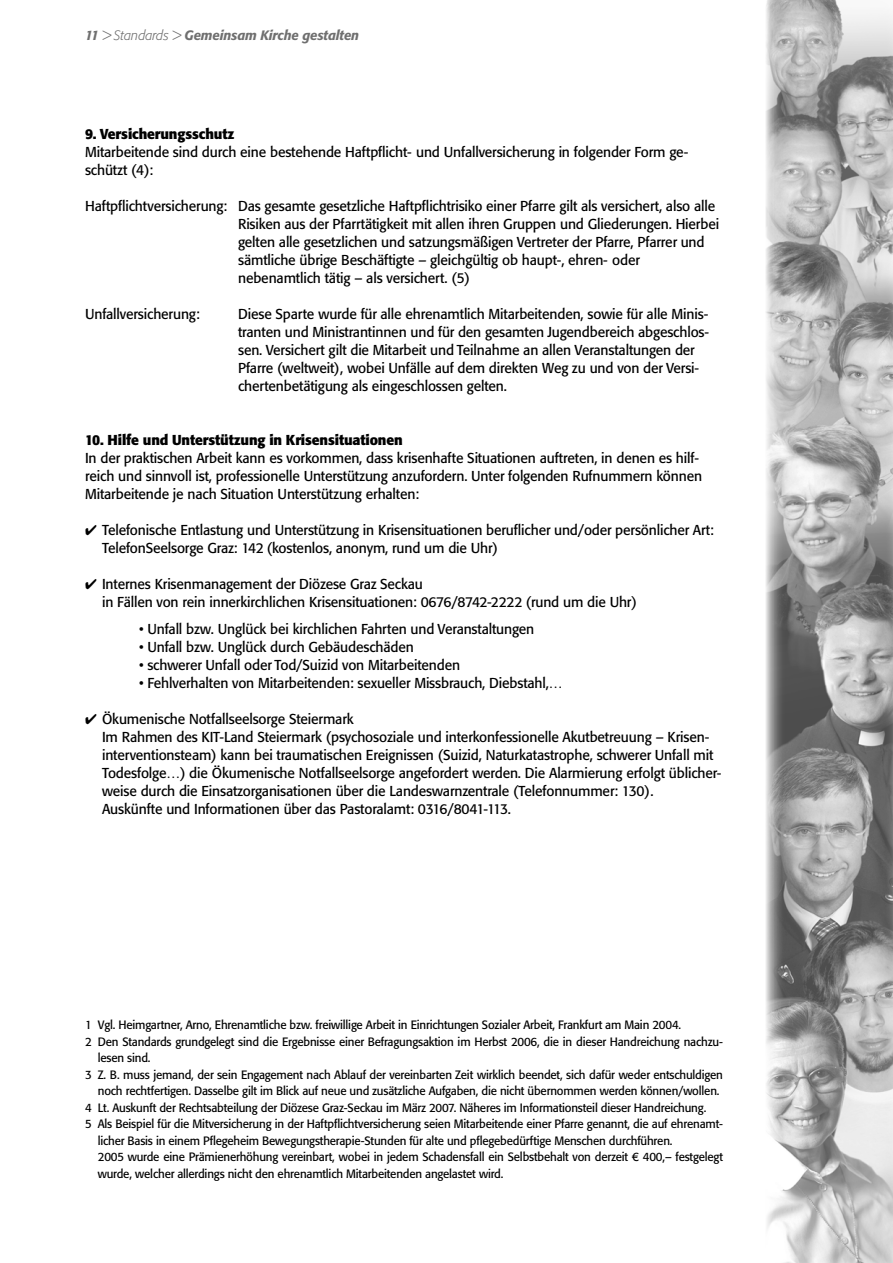
<style>
.page{position:relative;width:893px;height:1263px;background:#fff}
.page>*{position:absolute;margin:0;border:0;box-sizing:border-box;transform-origin:0 0}
.Textkörper{font:14.25px/18px "Formata BQ";letter-spacing:-.01em;color:#000}
.Aufzählung{font:14.25px/18px "Formata BQ";letter-spacing:-.01em;color:#000}
.Textkörper-2{font:700 14.25px "Formata BQ";letter-spacing:-.01em;color:#000}
.Textkörper-3{font:italic 500 13.5px "Formata BQ";letter-spacing:-.01em;color:#6f6f6f}
.Fußnote{font:12px/16.5px "Formata BQ";letter-spacing:-.015em;color:#000;scale:.96 1}
.s1{font-weight:300}
</style>
<div class="page">
<img style="left:766px;top:0;width:127px;height:1263px">
<p class="Textkörper-3" style="left:85px;top:27px;width:276px">11 <span class="s1">&gt; Standards &gt;</span> Gemeinsam Kirche gestalten</p>
<p class="Textkörper-2" style="left:85px;top:125px;width:151px">9. Versicherungsschutz</p>
<p class="Textkörper" style="left:85px;top:143px;width:605px">Mitarbeitende sind durch eine bestehende Haftpflicht- und Unfallversicherung in folgender Form ge&shy;schützt (4):</p>
<p class="Textkörper" style="left:238px;top:197px;width:483px;text-indent:-153px">Haftpflichtversicherung: Das gesamte gesetzliche Haftpflichtrisiko einer Pfarre gilt als versichert, also alle Risiken aus der Pfarrtätigkeit mit allen ihren Gruppen und Gliederungen. Hierbei gelten alle gesetzlichen und satzungsmäßigen Vertreter der Pfarre, Pfarrer und sämtliche übrige Beschäftigte – gleichgültig ob haupt-, ehren- oder nebenamtlich tätig – als versichert. (5)</p>
<p class="Textkörper" style="left:85px;top:305px;width:116px">Unfallversicherung:</p>
<p class="Textkörper" style="left:238px;top:305px;width:472px">Diese Sparte wurde für alle ehrenamtlich Mitarbeitenden, sowie für alle Minis&shy;tranten und Ministrantinnen und für den gesamten Jugendbereich abgeschlos&shy;sen. Versichert gilt die Mitarbeit und Teilnahme an allen Veranstaltungen der Pfarre (weltweit), wobei Unfälle auf dem direkten Weg zu und von der Versi&shy;chertenbetätigung als eingeschlossen gelten.</p>
<p class="Textkörper-2" style="left:85px;top:431px;width:319px">10. Hilfe und Unterstützung in Krisensituationen</p>
<p class="Textkörper" style="left:85px;top:449px;width:619px">In der praktischen Arbeit kann es vorkommen, dass krisenhafte Situationen auftreten, in denen es hilf&shy;reich und sinnvoll ist, professionelle Unterstützung anzufordern. Unter folgenden Rufnummern können<br>Mitarbeitende je nach Situation Unterstützung erhalten:</p>
<p class="Aufzählung" style="left:85px;top:521px;width:630px">✔ Telefonische Entlastung und Unterstützung in Krisensituationen beruflicher und/oder persönlicher Art:</p>
<p class="Aufzählung" style="left:102px;top:539px;width:398px">TelefonSeelsorge Graz: 142 (kostenlos, anonym, rund um die Uhr)</p>
<p class="Aufzählung" style="left:85px;top:575px;width:339px">✔ Internes Krisenmanagement der Diözese Graz Seckau</p>
<p class="Aufzählung" style="left:102px;top:593px;width:536px">in Fällen von rein innerkirchlichen Krisensituationen: 0676/8742-2222 (rund um die Uhr)</p>
<p class="Textkörper" style="left:139px;top:620px;width:397px">• Unfall bzw. Unglück bei kirchlichen Fahrten und Veranstaltungen</p>
<p class="Textkörper" style="left:139px;top:638px;width:276px">• Unfall bzw. Unglück durch Gebäudeschäden</p>
<p class="Textkörper" style="left:139px;top:656px;width:323px">• schwerer Unfall oder Tod/Suizid von Mitarbeitenden</p>
<p class="Textkörper" style="left:139px;top:674px;width:425px">• Fehlverhalten von Mitarbeitenden: sexueller Missbrauch, Diebstahl,…</p>
<p class="Aufzählung" style="left:85px;top:710px;width:270px">✔ Ökumenische Notfallseelsorge Steiermark</p>
<p class="Aufzählung" style="left:102px;top:728px;width:621px">Im Rahmen des KIT-Land Steiermark (psychosoziale und interkonfessionelle Akutbetreuung – Krisen&shy;interventionsteam) kann bei traumatischen Ereignissen (Suizid, Naturkatastrophe, schwerer Unfall mit Todesfolge…) die Ökumenische Notfallseelsorge angefordert werden. Die Alarmierung erfolgt üblicher&shy;weise durch die Einsatzorganisationen über die Landeswarnzentrale (Telefonnummer: 130).</p>
<p class="Aufzählung" style="left:102px;top:800px;width:411px">Auskünfte und Informationen über das Pastoralamt: 0316/8041-113.</p>
<p class="Fußnote" style="left:85px;top:1017px;width:622px">1 Vgl. Heimgartner, Arno, Ehrenamtliche bzw. freiwillige Arbeit in Einrichtungen Sozialer Arbeit, Frankfurt am Main 2004.</p>
<p class="Fußnote" style="left:98px;top:1033px;width:653px;text-indent:-13px">2 Den Standards grundgelegt sind die Ergebnisse einer Befragungsaktion im Herbst 2006, die in dieser Handreichung nachzu&shy;lesen sind.</p>
<p class="Fußnote" style="left:85px;top:1066px;width:666px;text-align:right">3 Z. B. muss jemand, der sein Engagement nach Ablauf der vereinbarten Zeit wirklich beendet, sich dafür weder entschuldigen noch rechtfertigen. Dasselbe gilt im Blick auf neue und zusätzliche Aufgaben, die nicht übernommen werden können/wollen.</p>
<p class="Fußnote" style="left:85px;top:1099px;width:649px">4 Lt. Auskunft der Rechtsabteilung der Diözese Graz-Seckau im März 2007. Näheres im Informationsteil dieser Handreichung.</p>
<p class="Fußnote" style="left:98px;top:1116px;width:653px;text-indent:-13px">5 Als Beispiel für die Mitversicherung in der Haftpflichtversicherung seien Mitarbeitende einer Pfarre genannt, die auf ehrenamt&shy;licher Basis in einem Pflegeheim Bewegungstherapie-Stunden für alte und pflegebedürftige Menschen durchführen.</p>
<p class="Fußnote" style="left:98px;top:1149px;width:653px">2005 wurde eine Prämienerhöhung vereinbart, wobei in jedem Schadensfall ein Selbstbehalt von derzeit € 400,– festgelegt wurde, welcher allerdings nicht den ehrenamtlich Mitarbeitenden angelastet wird.</p>
</div>
